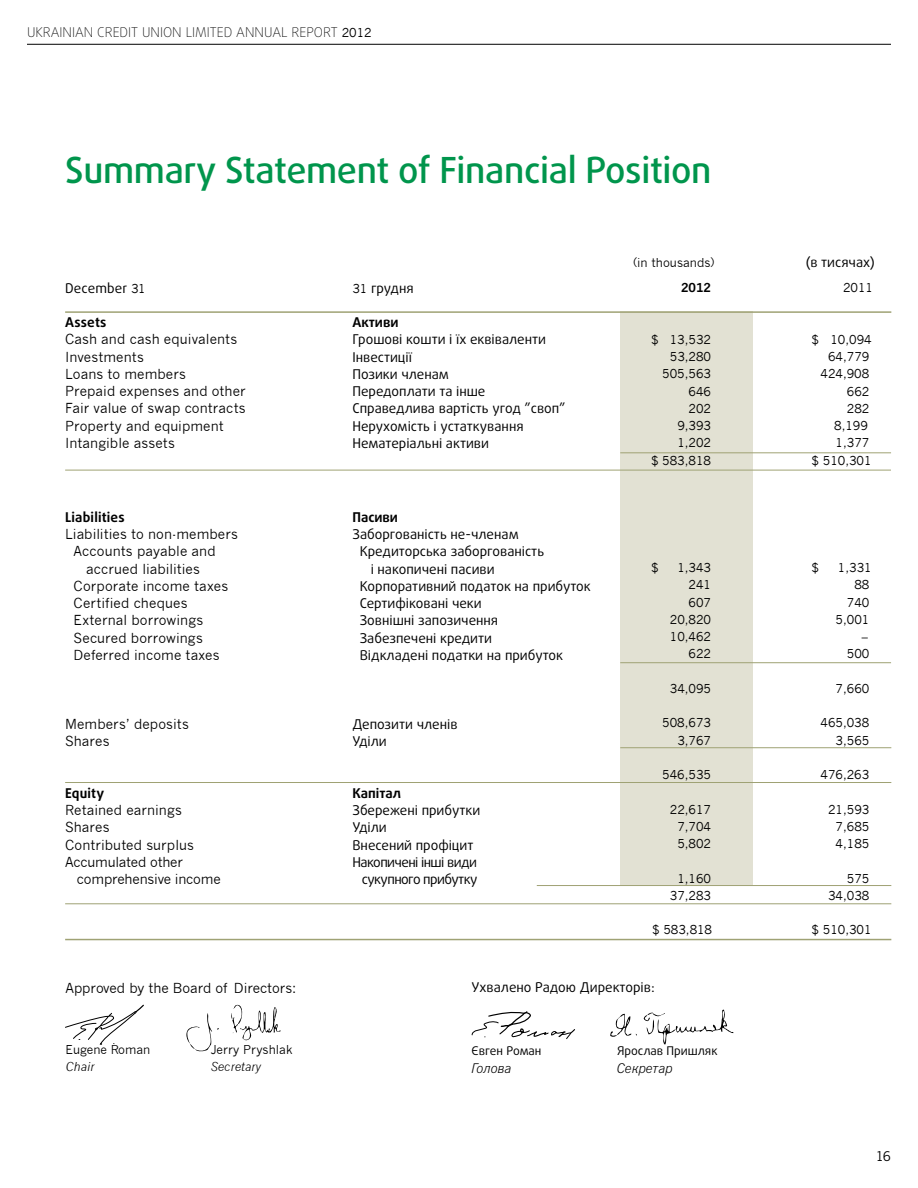
<style>
.page{position:relative;width:918px;height:1188px;background:#fff}
.page>*{position:absolute;margin:0;border:0;box-sizing:border-box;transform-origin:0 0}
.t1{font:500 36px "Daxline Pro";letter-spacing:-.01em;color:#00954c}
.t2{font:13.5px/17.2px "Daxline Pro";color:#000}
.t3{font:13.5px/17.2px "News Gothic";letter-spacing:.005em;color:#000}
.t4{font:100 13.5px "Daxline Pro";color:#000}
.t5{font:700 13.5px "Daxline Pro";letter-spacing:.005em;color:#000}
.t6{font:13.5px "News Gothic";letter-spacing:-.015em;color:#000}
.t7{font:13.5px "Daxline Pro";letter-spacing:-.04em;color:#000}
.t8{font:13.5px "Daxline Cyr TF";color:#000}
.t9{font:italic 13.5px "News Gothic C Lt BT";letter-spacing:.01em;color:#000}
.t10{font:13.5px "News Gothic CBT";color:#000}
.t11{font:12px "News Gothic";color:#000}
.t12{font:12px "Daxline Cyr TF";color:#000}
.t13{font:italic 12px "News Gothic";color:#000}
.t14{font:700 12px "News Gothic";color:#000}
.s1{font-family:"News Gothic";font-weight:400;font-size:12px}
.s2{font-family:"News Gothic";font-size:12px}
.s3{font-size:10.5px}
</style>
<div class="page">
<hr style="left:27px;top:44px;width:864px;height:1px;background:#000">
<div style="left:620px;top:312px;width:133px;height:573px;background:#e2e1d3"></div>
<hr style="left:620px;top:452px;width:271px;height:1px;background:#9fa274">
<hr style="left:620px;top:662px;width:271px;height:1px;background:#9fa274">
<hr style="left:65px;top:782px;width:826px;height:1px;background:#9fa274">
<hr style="left:620px;top:747px;width:271px;height:1px;background:#9fa274">
<hr style="left:537px;top:885px;width:354px;height:1px;background:#9fa274">
<hr style="left:65px;top:939px;width:826px;height:1px;background:#9fa274">
<hr style="left:65px;top:311px;width:826px;height:2px;background:#9fa274">
<hr style="left:65px;top:470px;width:826px;height:1px;background:#9fa274">
<svg style="left:65px;top:1004px;width:79px;height:41px"></svg>
<svg style="left:471px;top:1011px;width:104px;height:28px"></svg>
<svg style="left:231px;top:1005px;width:50px;height:36px"></svg>
<svg style="left:186px;top:1013px;width:33px;height:39px"></svg>
<svg style="left:644px;top:1009px;width:90px;height:36px"></svg>
<svg style="left:610px;top:1014px;width:27px;height:23px"></svg>
<hr style="left:65px;top:903px;width:826px;height:1px;background:#9fa274">
<p class="t4" style="left:27px;top:24px;width:346px">UKRAINIAN CREDIT UNION LIMITED ANNUAL REPORT <span class="s1">2012</span></p>
<h1 class="t1" style="left:65px;top:147px;width:648px">Summary Statement of Financial Position</h1>
<p class="t2" style="left:65px;top:279px;width:82px">December <span class="s2">31</span></p>
<p class="t5" style="left:65px;top:313px;width:43px">Assets</p>
<p class="t3" style="left:65px;top:331px;width:182px">Cash and cash equivalents<br>Investments<br>Loans to members<br>Prepaid expenses and other<br>Fair value of swap contracts<br>Property and equipment<br>Intangible assets</p>
<p class="t5" style="left:65px;top:508px;width:61px">Liabilities</p>
<p class="t3" style="left:65px;top:526px;width:174px">Liabilities to non-members</p>
<p class="t3" style="left:74px;top:543px;width:144px">Accounts payable and</p>
<p class="t3" style="left:86px;top:560px;width:115px">accrued liabilities</p>
<p class="t3" style="left:74px;top:577px;width:156px">Corporate income taxes</p>
<p class="t3" style="left:74px;top:595px;width:116px">Certified cheques</p>
<p class="t3" style="left:74px;top:612px;width:131px">External borrowings</p>
<p class="t3" style="left:74px;top:629px;width:131px">Secured borrowings</p>
<p class="t3" style="left:74px;top:646px;width:148px">Deferred income taxes</p>
<p class="t3" style="left:65px;top:715px;width:125px">Members’ deposits<br>Shares</p>
<p class="t5" style="left:65px;top:784px;width:41px">Equity</p>
<p class="t3" style="left:65px;top:802px;width:118px">Retained earnings</p>
<p class="t3" style="left:65px;top:819px;width:46px">Shares</p>
<p class="t3" style="left:65px;top:836px;width:130px">Contributed surplus</p>
<p class="t6" style="left:65px;top:854px;width:119px">Accumulated other</p>
<p class="t6" style="left:77px;top:871px;width:145px">comprehensive income</p>
<p class="t2" style="left:352px;top:279px;width:63px"><span class="s2">31</span> грудня</p>
<p class="t5" style="left:352px;top:313px;width:48px">Активи</p>
<p class="t2" style="left:352px;top:331px;width:215px">Грошові кошти і їх еквіваленти<br>Інвестиції<br>Позики членам<br>Передоплати та інше<br>Справедлива вартість угод ”своп”<br>Нерухомість і устаткування<br>Нематеріальні активи</p>
<p class="t5" style="left:352px;top:508px;width:47px">Пасиви</p>
<p class="t2" style="left:352px;top:526px;width:168px">Заборгованість не-членам</p>
<p class="t2" style="left:360px;top:543px;width:186px">Кредиторська заборгованість</p>
<p class="t2" style="left:371px;top:560px;width:125px">і накопичені пасиви</p>
<p class="t2" style="left:360px;top:578px;width:233px">Корпоративний податок на прибуток</p>
<p class="t2" style="left:360px;top:595px;width:123px">Сертифіковані чеки</p>
<p class="t2" style="left:360px;top:612px;width:140px">Зовнішні запозичення</p>
<p class="t2" style="left:360px;top:629px;width:134px">забезпечені кредити</p>
<p class="t2" style="left:360px;top:647px;width:205px">Відкладені податки на прибуток</p>
<p class="t2" style="left:352px;top:716px;width:107px">Депозити членів<br>Уділи</p>
<p class="t5" style="left:352px;top:784px;width:50px">Капітал</p>
<p class="t2" style="left:352px;top:802px;width:129px">Збережені прибутки</p>
<p class="t2" style="left:352px;top:819px;width:36px">Уділи</p>
<p class="t2" style="left:352px;top:836px;width:123px">Внесений профіцит</p>
<p class="t7" style="left:352px;top:853px;width:126px">Накопичені інші види</p>
<p class="t7" style="left:362px;top:870px;width:117px">сукупного прибутку</p>
<p class="t11" style="left:633px;top:255px;width:82px"><span class="s3">(</span>in thousands<span class="s3">)</span></p>
<p class="t2" style="left:806px;top:254px;width:71px">(в тисячах)</p>
<p class="t14" style="left:681px;top:280px;width:31px">2012</p>
<p class="t11" style="left:843px;top:281px;width:31px">2011</p>
<p class="t11" style="left:651px;top:333px;width:62px">$ 13,532</p>
<p class="t11" style="left:812px;top:333px;width:62px">$ 10,094</p>
<p class="t11" style="left:670px;top:350px;width:43px">53,280</p>
<p class="t11" style="left:828px;top:350px;width:43px">64,779</p>
<p class="t11" style="left:662px;top:367px;width:50px">505,563</p>
<p class="t11" style="left:821px;top:367px;width:50px">424,908</p>
<p class="t11" style="left:689px;top:384px;width:24px">646</p>
<p class="t11" style="left:847px;top:384px;width:24px">662</p>
<p class="t11" style="left:689px;top:402px;width:24px">202</p>
<p class="t11" style="left:847px;top:402px;width:24px">282</p>
<p class="t11" style="left:677px;top:419px;width:35px">9,393</p>
<p class="t11" style="left:834px;top:419px;width:35px">8,199</p>
<p class="t11" style="left:677px;top:436px;width:35px">1,202</p>
<p class="t11" style="left:836px;top:436px;width:35px">1,377</p>
<p class="t11" style="left:651px;top:453px;width:62px">$ 583,818</p>
<p class="t11" style="left:812px;top:453px;width:62px">$ 510,301</p>
<p class="t11" style="left:651px;top:561px;width:9px">$</p>
<p class="t11" style="left:677px;top:561px;width:35px">1,343</p>
<p class="t11" style="left:812px;top:561px;width:9px">$</p>
<p class="t11" style="left:838px;top:561px;width:35px">1,331</p>
<p class="t11" style="left:689px;top:578px;width:24px">241</p>
<p class="t11" style="left:854px;top:578px;width:16px">88</p>
<p class="t11" style="left:689px;top:595px;width:24px">607</p>
<p class="t11" style="left:847px;top:595px;width:24px">740</p>
<p class="t11" style="left:670px;top:613px;width:43px">20,820</p>
<p class="t11" style="left:836px;top:613px;width:35px">5,001</p>
<p class="t11" style="left:670px;top:630px;width:43px">10,462</p>
<p class="t11" style="left:862px;top:630px;width:7px">–</p>
<p class="t11" style="left:689px;top:647px;width:24px">622</p>
<p class="t11" style="left:847px;top:647px;width:24px">500</p>
<p class="t11" style="left:670px;top:682px;width:43px">34,095</p>
<p class="t11" style="left:836px;top:682px;width:35px">7,660</p>
<p class="t11" style="left:662px;top:716px;width:50px">508,673</p>
<p class="t11" style="left:821px;top:716px;width:50px">465,038</p>
<p class="t11" style="left:677px;top:733px;width:35px">3,767</p>
<p class="t11" style="left:836px;top:733px;width:35px">3,565</p>
<p class="t11" style="left:662px;top:768px;width:50px">546,535</p>
<p class="t11" style="left:821px;top:768px;width:50px">476,263</p>
<p class="t11" style="left:670px;top:802px;width:43px">22,617</p>
<p class="t11" style="left:828px;top:802px;width:43px">21,593</p>
<p class="t11" style="left:677px;top:820px;width:35px">7,704</p>
<p class="t11" style="left:836px;top:820px;width:35px">7,685</p>
<p class="t11" style="left:677px;top:837px;width:35px">5,802</p>
<p class="t11" style="left:836px;top:837px;width:35px">4,185</p>
<p class="t11" style="left:677px;top:871px;width:35px">1,160</p>
<p class="t11" style="left:847px;top:871px;width:24px">575</p>
<p class="t11" style="left:670px;top:889px;width:43px">37,283</p>
<p class="t11" style="left:828px;top:889px;width:43px">34,038</p>
<p class="t11" style="left:652px;top:923px;width:61px">$ 583,818</p>
<p class="t11" style="left:812px;top:923px;width:62px">$ 510,301</p>
<p class="t3" style="left:66px;top:979px;width:232px">Approved by the Board of Directors:</p>
<p class="t8" style="left:472px;top:978px;width:185px">Ухвалено Радою Директорів:</p>
<p class="t11" style="left:66px;top:1043px;width:86px">Eugene Roman</p>
<p class="t13" style="left:66px;top:1060px;width:30px">Chair</p>
<p class="t11" style="left:211px;top:1043px;width:83px">Jerry Pryshlak</p>
<p class="t13" style="left:211px;top:1060px;width:52px">Secretary</p>
<p class="t12" style="left:472px;top:1043px;width:71px">Євген Роман</p>
<p class="t9" style="left:472px;top:1060px;width:42px">Голова</p>
<p class="t12" style="left:617px;top:1043px;width:102px">Ярослав Пришляк</p>
<p class="t9" style="left:617px;top:1060px;width:57px">Секретар</p>
<p class="t10" style="left:876px;top:1148px;width:17px">16</p>
</div>
